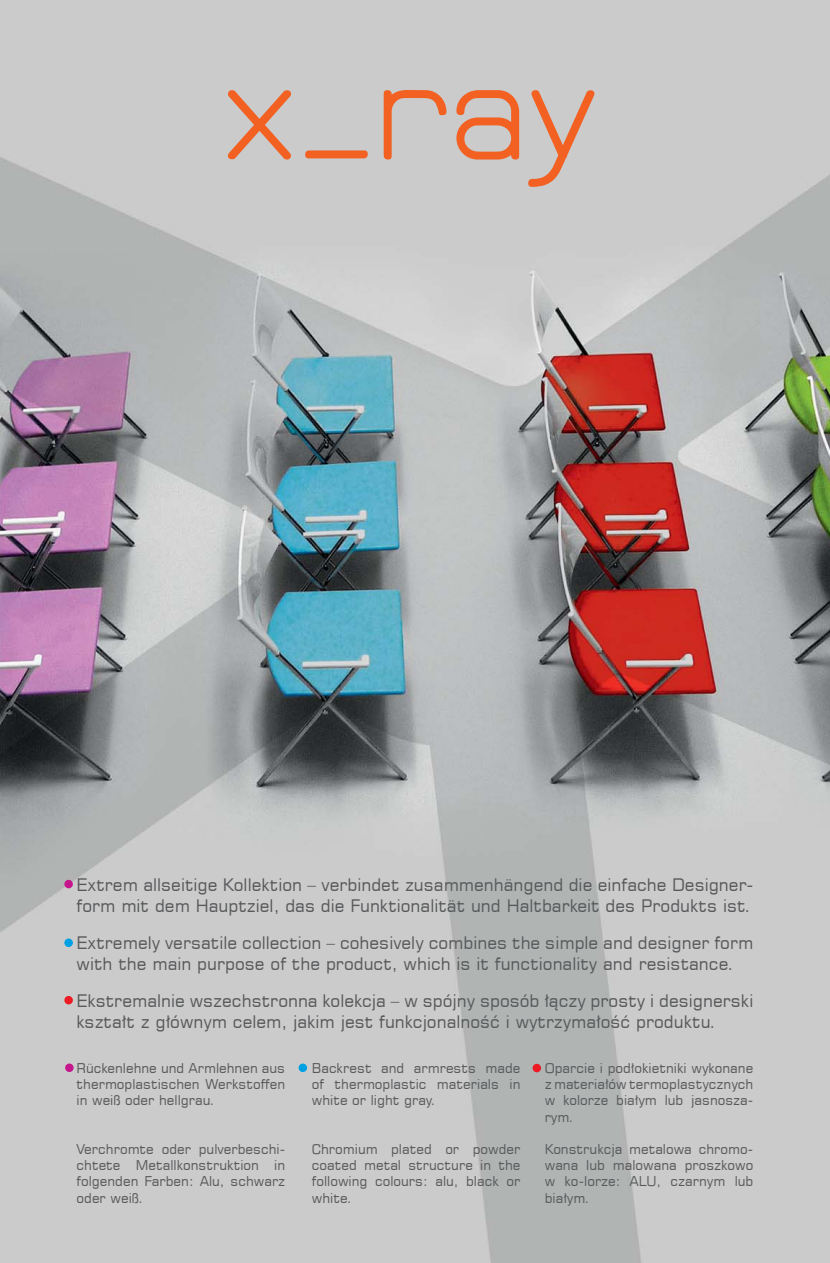
<style>
.page{position:relative;width:830px;height:1263px;background:#fff}
.page>*{position:absolute;margin:0;border:0;box-sizing:border-box;transform-origin:0 0}
.t1{font:700 183px "Elgethy";color:#f26122}
.t2{font:17.25px/20.7px "Square 721 EU";color:#58595b}
.t3{font:13.5px/16.2px "Square 721 EU";color:#58595b;text-align:justify}
</style>
<div class="page">
<img style="left:0;top:0;width:829px;height:1263px">
<div style="left:65px;top:1063px;width:9px;height:9px;background:#c6168d;border-radius:50%"></div>
<div style="left:64px;top:880px;width:9px;height:8px;background:#c6168d;border-radius:50%"></div>
<div style="left:298px;top:1063px;width:9px;height:9px;background:#00a0e4;border-radius:50%"></div>
<div style="left:64px;top:938px;width:9px;height:9px;background:#00a0e4;border-radius:50%"></div>
<div style="left:532px;top:1064px;width:9px;height:8px;background:#ed1c24;border-radius:50%"></div>
<div style="left:64px;top:996px;width:9px;height:8px;background:#ed1c24;border-radius:50%"></div>
<h1 class="t1" style="left:222px;top:15px;width:379px">x_ray</h1>
<p class="t2" style="left:77px;top:874px;width:678px">Extrem allseitige Kollektion – verbindet zusammenhängend die einfache Designer&shy;form mit dem Hauptziel, das die Funktionalität und Haltbarkeit des Produkts ist.</p>
<p class="t2" style="left:77px;top:932px;width:678px">Extremely versatile collection – cohesively combines the simple and designer form with the main purpose of the product, which is it functionality and resistance.</p>
<p class="t2" style="left:77px;top:990px;width:678px">Ekstremalnie wszechstronna kolekcja – w spójny sposób łączy prosty i designerski kształt z głównym celem, jakim jest funkcjonalność i wytrzymałość produktu.</p>
<p class="t3" style="left:77px;top:1060px;width:210px">Rückenlehne und Armlehnen aus thermoplastischen Werkstoffen in weiß oder hellgrau.</p>
<p class="t3" style="left:77px;top:1141px;width:210px">Verchromte oder pulverbeschi&shy;chtete Metallkonstruktion in folgenden Farben: Alu, schwarz oder weiß.</p>
<p class="t3" style="left:544px;top:1060px;width:210px">Oparcie i podłokietniki wykonane z materiałów termoplastycznych w kolorze białym lub jasnosza&shy;rym.</p>
<p class="t3" style="left:544px;top:1141px;width:210px">Konstrukcja metalowa chromo&shy;wana lub malowana proszkowo w ko-lorze: ALU, czarnym lub białym.</p>
<p class="t3" style="left:312px;top:1060px;width:210px">Backrest and armrests made of thermoplastic materials in white or light gray.</p>
<p class="t3" style="left:312px;top:1141px;width:210px">Chromium plated or powder coated metal structure in the following colours: alu, black or white.</p>
</div>
